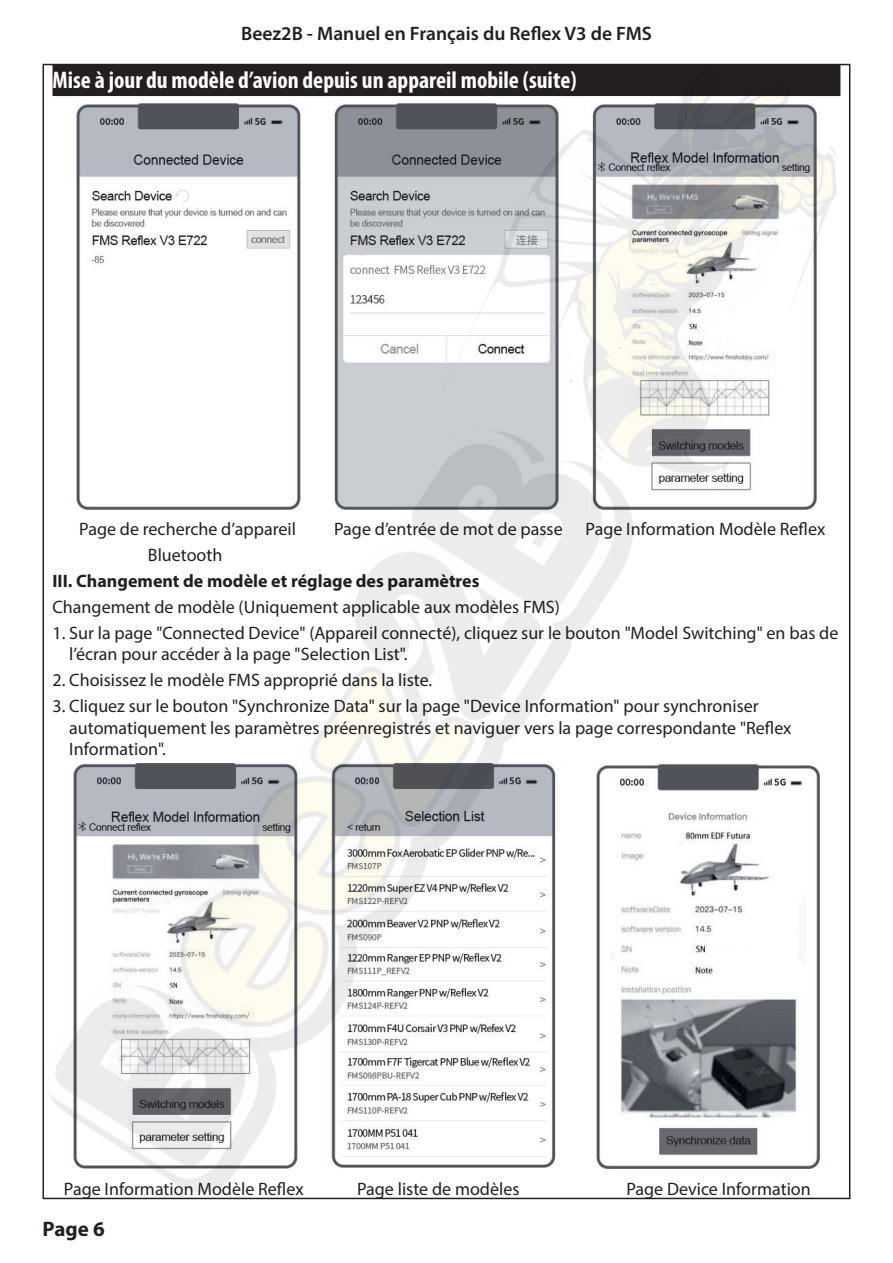
<style>
.page{position:relative;width:893px;height:1263px;background:#fff}
.page>*{position:absolute;margin:0;border:0;box-sizing:border-box;transform-origin:0 0}
.t1{font:700 condensed 24px "Myriad Pro";color:#fff}
.t2{font:700 21px "Myriad Pro";color:#231f20}
.t3{font:600 19.5px "Myriad Pro";color:#231f20}
.t4{font:18px/21.6px "Myriad Pro";color:#231f20}
.t5{font:700 18px "Myriad Pro";color:#231f20}
</style>
<div class="page">
<img style="left:42px;top:63px;width:809px;height:1137px">
<p class="t3" style="left:241px;top:21px;width:412px">Beez2B - Manuel en Français du Reflex V3 de FMS</p>
<h1 class="t1" style="left:53px;top:65px;width:526px">Mise à jour du modèle d’avion depuis un appareil mobile (suite)</h1>
<p class="t4" style="left:79px;top:518px;width:218px">Page de recherche d’appareil</p>
<p class="t4" style="left:334px;top:518px;width:230px">Page d’entrée de mot de passe</p>
<p class="t4" style="left:586px;top:518px;width:241px">Page Information Modèle Reflex</p>
<p class="t4" style="left:148px;top:544px;width:76px">Bluetooth</p>
<p class="t5" style="left:53px;top:569px;width:429px">III. Changement de modèle et réglage des paramètres</p>
<p class="t4" style="left:53px;top:596px;width:509px">Changement de modèle (Uniquement applicable aux modèles FMS)</p>
<p class="t4" style="left:69px;top:622px;width:771px;text-indent:-17px">1. Sur la page "Connected Device" (Appareil connecté), cliquez sur le bouton "Model Switching" en bas de l’écran pour accéder à la page "Selection List".</p>
<p class="t4" style="left:53px;top:669px;width:381px">2. Choisissez le modèle FMS approprié dans la liste.</p>
<p class="t4" style="left:69px;top:695px;width:724px;text-indent:-17px">3. Cliquez sur le bouton "Synchronize Data" sur la page "Device Information" pour synchroniser automatiquement les paramètres préenregistrés et naviguer vers la page correspondante "Reflex<br>Information".</p>
<p class="t4" style="left:64px;top:1177px;width:241px">Page Information Modèle Reflex</p>
<p class="t4" style="left:357px;top:1177px;width:164px">Page liste de modèles</p>
<p class="t4" style="left:626px;top:1177px;width:186px">Page Device Information</p>
<p class="t2" style="left:43px;top:1215px;width:64px">Page 6</p>
</div>
